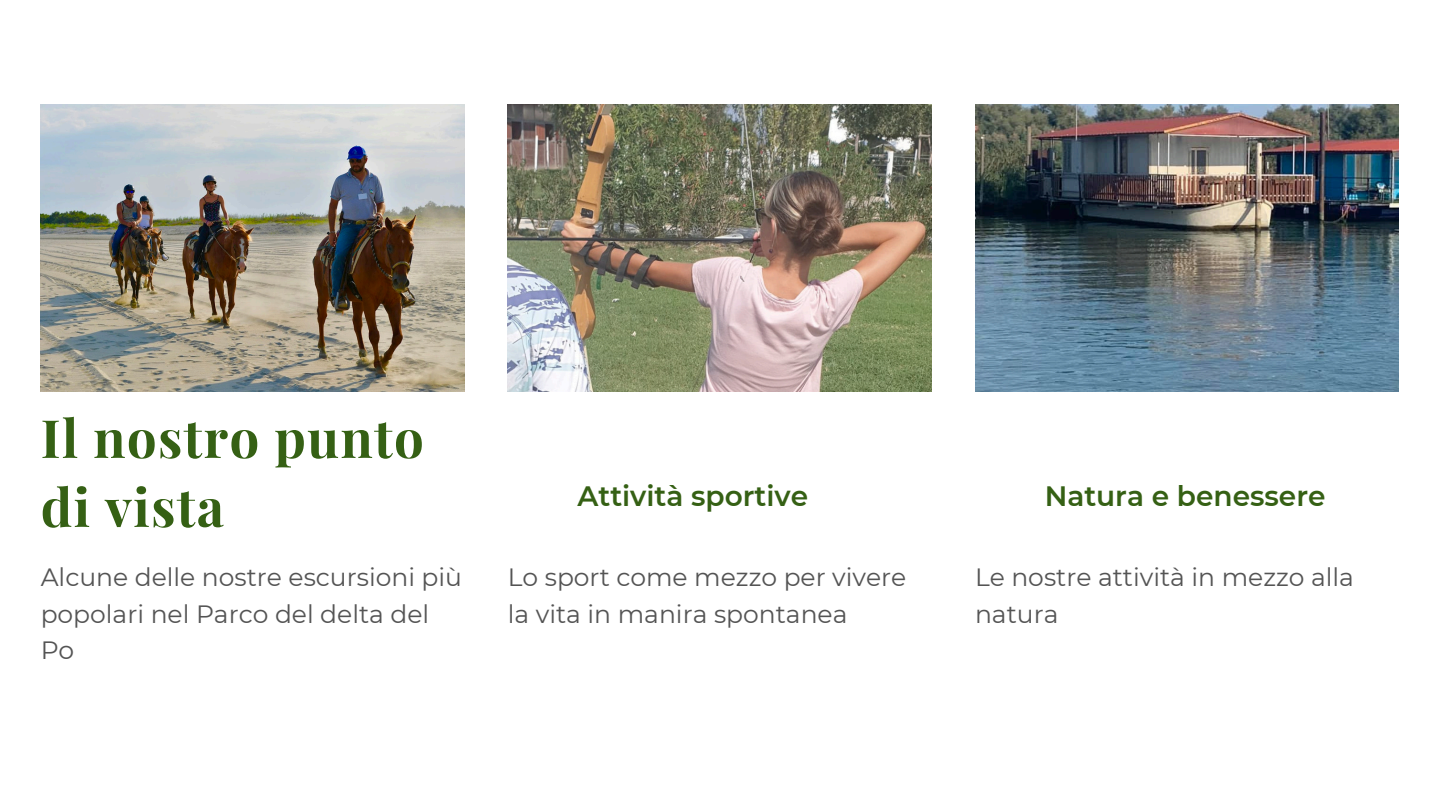
<style>
.page{position:relative;width:1440px;height:810px;background:#fff}
.page>*{position:absolute;margin:0;border:0;box-sizing:border-box;transform-origin:0 0}
.t1{font:700 52.7px/69px "Playfair Display";letter-spacing:.025em;color:#356014}
.t2{font:600 28px "Montserrat";color:#356014}
.t3{font:25px/36.8px "Montserrat";color:#545454}
</style>
<div class="page">
<img style="left:41px;top:105px;width:424px;height:286px">
<img style="left:508px;top:105px;width:424px;height:286px">
<img style="left:975px;top:105px;width:424px;height:286px">
<h1 class="t1" style="left:41px;top:402px;width:385px">Il nostro punto di vista</h1>
<p class="t3" style="left:41px;top:559px;width:423px">Alcune delle nostre escursioni più popolari nel Parco del delta del<br>Po</p>
<p class="t2" style="left:578px;top:479px;width:232px">Attività sportive</p>
<h2 class="t3" style="left:508px;top:559px;width:400px">Lo sport come mezzo per vivere la vita in manira spontanea</h2>
<p class="t2" style="left:1045px;top:479px;width:282px">Natura e benessere</p>
<p class="t3" style="left:975px;top:559px;width:381px">Le nostre attività in mezzo alla natura</p>
</div>
